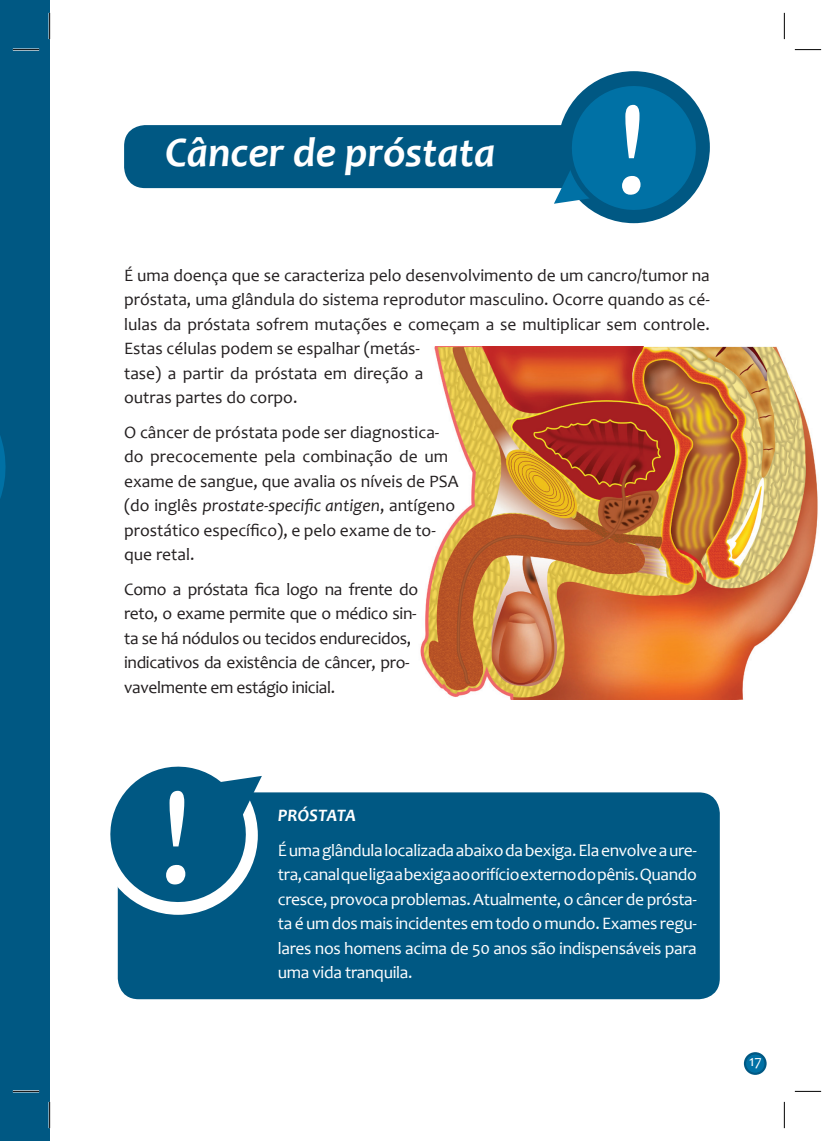
<style>
.page{position:relative;width:834px;height:1141px;background:#fff}
.page>*{position:absolute;margin:0;border:0;box-sizing:border-box;transform-origin:0 0}
.t1{font:144.38px "Candara";color:#fff}
.t2{font:138.6px "Candara";color:#fff}
.t3{font:italic 700 42px "Candara";color:#fff}
.t4{font:17.5px/24.5px "Candara";color:#231f20}
.t5{font:17.5px/24.5px "Candara";letter-spacing:-.02em;color:#fff;text-align:justify}
.t6{font:17.5px/24.5px "Candara";letter-spacing:-.02em;color:#231f20}
.t7{font:italic 700 17.5px "Candara";color:#fff}
.t8{font:15.4px "Candara";color:#fff}
.s1{font-style:italic}
</style>
<div class="page">
<img style="left:420px;top:347px;width:398px;height:353px">
<svg style="left:743px;top:1052px;width:23px;height:23px"></svg>
<svg style="left:744px;top:1053px;width:21px;height:21px"></svg>
<div style="left:0;top:0;width:50px;height:1141px;background:#005883"></div>
<svg style="left:0;top:436px;width:6px;height:62px"></svg>
<div style="left:124px;top:125px;width:489px;height:63px;background:#005883;border-radius:21px"></div>
<div style="left:557px;top:71px;width:152px;height:152px;background:#005883;border-radius:50%"></div>
<svg style="left:553px;top:79px;width:150px;height:139px"></svg>
<div style="left:118px;top:792px;width:601px;height:207px;background:#005883;border-radius:21px"></div>
<div style="left:98px;top:755px;width:160px;height:160px;background:#fff;border-radius:50%"></div>
<svg style="left:110px;top:766px;width:152px;height:141px"></svg>
<hr style="left:13px;top:49px;width:26px;height:2px;background:#fff">
<hr style="left:13px;top:1090px;width:26px;height:2px;background:#fff">
<svg style="left:13px;top:49px;width:26px;height:1px"></svg>
<svg style="left:794px;top:49px;width:27px;height:1px"></svg>
<svg style="left:13px;top:1091px;width:26px;height:1px"></svg>
<svg style="left:794px;top:1091px;width:27px;height:1px"></svg>
<svg style="left:49px;top:13px;width:1px;height:26px"></svg>
<svg style="left:49px;top:1102px;width:1px;height:26px"></svg>
<svg style="left:783px;top:13px;width:1px;height:26px"></svg>
<svg style="left:783px;top:1102px;width:1px;height:26px"></svg>
<h3 class="t3" style="left:165px;top:126px;width:331px">Câncer de próstata</h3>
<h2 class="t2" style="left:613px;top:63px;width:36px">!</h2>
<p class="t4" style="left:124px;top:263px;width:587px">É uma doença que se caracteriza pelo desenvolvimento de um cancro/tumor na próstata, uma glândula do sistema reprodutor masculino. Ocorre quando as cé&shy;lulas da próstata sofrem mutações e começam a se multiplicar sem controle.<br>Estas células podem se espalhar (metás-<br>tase) a partir da próstata em direção a<br>outras partes do corpo.</p>
<p class="t4" style="left:124px;top:420px;width:336px">O câncer de próstata pode ser diagnostica&shy;do precocemente pela combinação de um exame de sangue, que avalia os níveis de PSA (do inglês <span class="s1">prostate-specific antigen</span>, antígeno prostático específico), e pelo exame de to&shy;que retal.</p>
<p class="t6" style="left:124px;top:576px;width:296px">Como a próstata fica logo na frente do reto, o exame permite que o médico sin&shy;ta se há nódulos ou tecidos endurecidos, indicativos da existência de câncer, pro&shy;vavelmente em estágio inicial.</p>
<h1 class="t1" style="left:158px;top:747px;width:38px">!</h1>
<p class="t7" style="left:278px;top:805px;width:79px">PRÓSTATA</p>
<p class="t5" style="left:278px;top:838px;width:420px">É uma glândula localizada abaixo da bexiga. Ela envolve a ure&shy;tra, canal que liga a bexiga ao orifício externo do pênis. Quando cresce, provoca problemas. Atualmente, o câncer de prósta&shy;ta é um dos mais incidentes em todo o mundo. Exames regu&shy;lares nos homens acima de 50 anos são indispensáveis para uma vida tranquila.</p>
<p class="t8" style="left:749px;top:1051px;width:14px">17</p>
</div>
